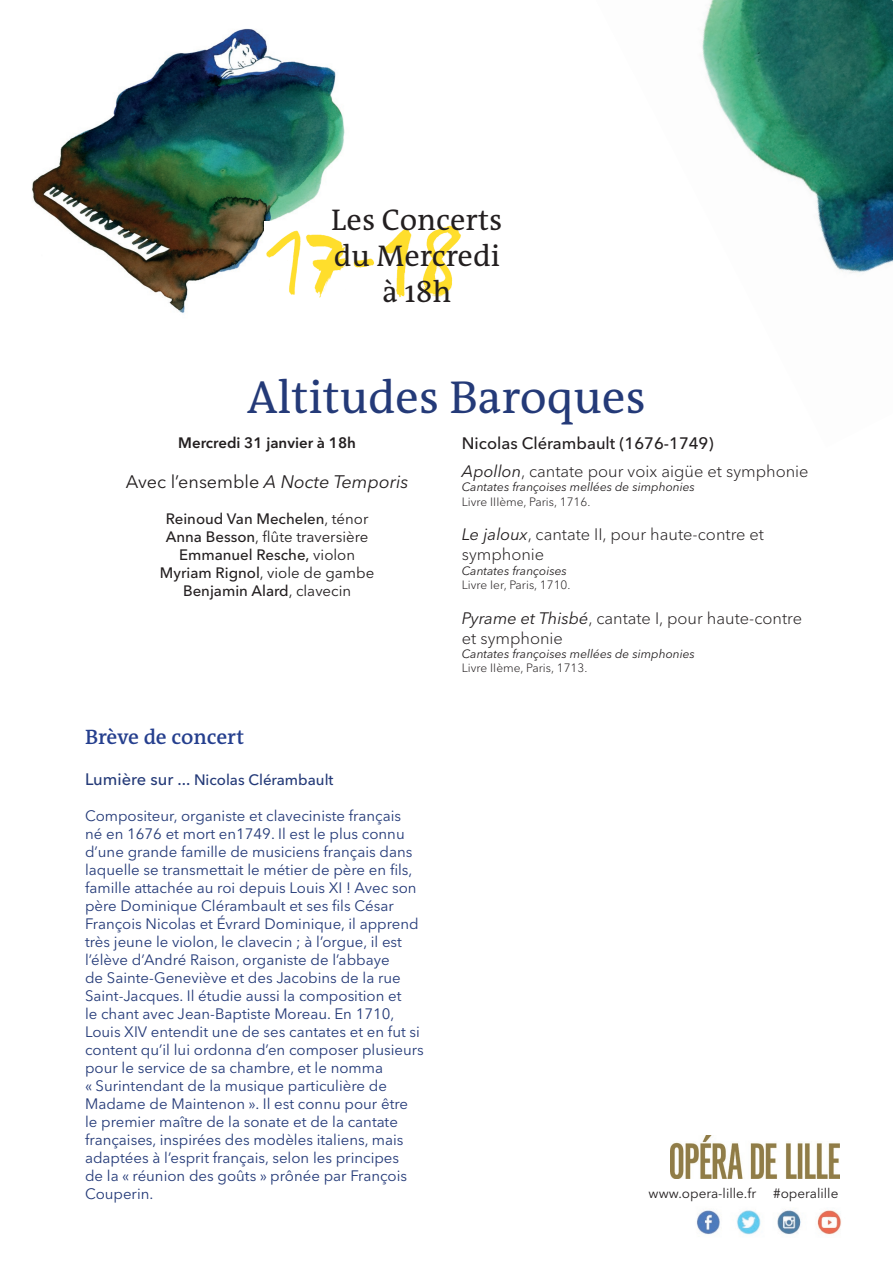
<style>
.page{position:relative;width:893px;height:1263px;background:#fff}
.page>*{position:absolute;margin:0;border:0;box-sizing:border-box;transform-origin:0 0}
.t1{font:46.5px "The Antiqua B W5 Plain";color:#243a78}
.t2{font:30.15px/36.2px "The Antiqua B W5 Plain";color:#231f20;text-align:center}
.t3{font:600 21px "The Antiqua B W6";color:#253f8e}
.t4{font:18px "Avenir Next LT Pro";color:#231f20}
.t5{font:300 16.5px/19.8px "Avenir Next LT Pro";color:#231f20}
.t6{font:15px/18px "Avenir Next LT Pro";color:#243a78}
.t7{font:500 15px/18px "Avenir Next LT Pro";color:#231f20;text-align:center}
.t8{font:500 15px "Avenir Next LT Pro";color:#243a78}
.t9{font:600 15px "Avenir Next LT Pro";color:#231f20}
.t10{font:13.5px "Avenir Next LT Pro";color:#231f20}
.t11{font:italic 12px "Avenir Next LT Pro";color:#231f20}
.t12{font:300 12px "Avenir Next LT Pro";color:#231f20}
.s1{font-style:italic}
.s2{font-weight:400}
.s3{font-size:16.5px}
.s4{font-weight:500}
.s5{font-weight:400;font-style:italic}
</style>
<div class="page">
<img style="left:696px;top:1210px;width:145px;height:25px">
<img style="left:32px;top:28px;width:313px;height:285px">
<img style="left:671px;top:1135px;width:169px;height:43px">
<img style="left:265px;top:222px;width:196px;height:84px">
<img style="left:702px;top:0;width:191px;height:273px">
<h2 class="t2" style="left:331px;top:202px;width:173px">Les Concerts du Mercredi à 18h</h2>
<h1 class="t1" style="left:247px;top:367px;width:401px">Altitudes Baroques</h1>
<p class="t9" style="left:178px;top:434px;width:179px">Mercredi 31 janvier à 18h</p>
<p class="t4" style="left:126px;top:471px;width:284px">Avec l’ensemble <span class="s1">A Nocte Temporis</span></p>
<p class="t7" style="left:160px;top:510px;width:216px">Reinoud Van Mechelen<span class="s2">, ténor<br></span>Anna Besson<span class="s2">, flûte traversière<br></span>Emmanuel Resche, <span class="s2">violon<br></span>Myriam Rignol<span class="s2">, viole de gambe<br></span>Benjamin Alard<span class="s2">, clavecin</span></p>
<h3 class="t3" style="left:85px;top:723px;width:161px">Brève de concert</h3>
<p class="t8" style="left:85px;top:770px;width:250px"><span class="s3">Lumière sur ...</span> Nicolas Clérambault</p>
<p class="t6" style="left:85px;top:806px;width:340px">Compositeur, organiste et claveciniste français<br>né en 1676 et mort en1749. Il est le plus connu d’une grande famille de musiciens français dans laquelle se transmettait le métier de père en fils, famille attachée au roi depuis Louis XI ! Avec son père Dominique Clérambault et ses fils César François Nicolas et Évrard Dominique, il apprend très jeune le violon, le clavecin ; à l’orgue, il est l’élève d’André Raison, organiste de l’abbaye<br>de Sainte-Geneviève et des Jacobins de la rue Saint-Jacques. Il étudie aussi la composition et<br>le chant avec Jean-Baptiste Moreau. En 1710, Louis XIV entendit une de ses cantates et en fut si content qu’il lui ordonna d’en composer plusieurs pour le service de sa chambre, et le nomma<br>« Surintendant de la musique particulière de Madame de Maintenon ». Il est connu pour être le premier maître de la sonate et de la cantate françaises, inspirées des modèles italiens, mais adaptées à l’esprit français, selon les principes<br>de la « réunion des goûts » prônée par François Couperin.</p>
<p class="t5" style="left:462px;top:430px;width:348px;line-height:27.3px"><span class="s4">Nicolas Clérambault (1676-1749)<br></span><span class="s5">Apollon</span>, cantate pour voix aigüe et symphonie</p>
<p class="t11" style="left:462px;top:480px;width:235px">Cantates françoises mellées de simphonies</p>
<p class="t12" style="left:462px;top:494px;width:130px">Livre IIIème, Paris, 1716.</p>
<p class="t5" style="left:462px;top:525px;width:304px"><span class="s5">Le jaloux</span>, cantate II, pour haute-contre et symphonie</p>
<p class="t11" style="left:462px;top:563px;width:107px">Cantates françoises</p>
<p class="t12" style="left:462px;top:578px;width:110px">Livre Ier, Paris, 1710.</p>
<p class="t5" style="left:462px;top:608px;width:342px"><span class="s5">Pyrame et Thisbé</span>, cantate I, pour haute-contre et symphonie</p>
<p class="t11" style="left:462px;top:647px;width:235px">Cantates françoises mellées de simphonies</p>
<p class="t12" style="left:462px;top:661px;width:127px">Livre IIème, Paris, 1713.</p>
<p class="t10" style="left:649px;top:1185px;width:109px">www.opera-lille.fr</p>
<p class="t10" style="left:773px;top:1185px;width:67px">#operalille</p>
</div>
